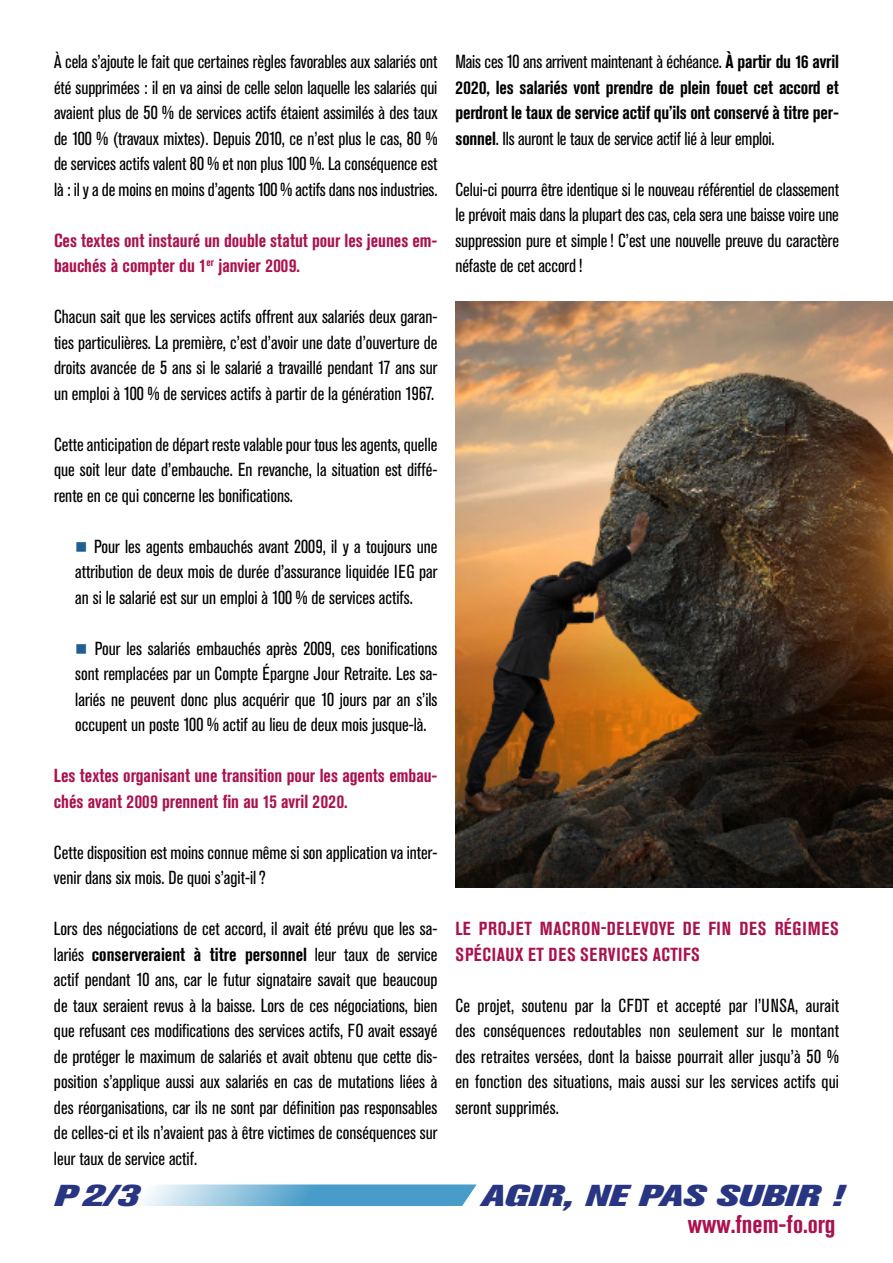
<style>
.page{position:relative;width:893px;height:1263px;background:#fff}
.page>*{position:absolute;margin:0;border:0;box-sizing:border-box;transform-origin:0 0}
.t1{font:italic 800 30px "Akzidenz Grotesk Pro";color:#283583;scale:1.4 1}
.t2{font:700 condensed 25.5px "Akzidenz Grotesk Pro";color:#aa114f}
.t3{font:condensed 18.75px/25.5px "Akzidenz Grotesk Pro";color:#000;text-align:justify}
.t4{font:700 condensed 18.75px/25.5px "Akzidenz Grotesk Pro";letter-spacing:-.01em;color:#000;text-align:justify}
.t5{font:700 condensed 18.75px/25.5px "Akzidenz Grotesk Pro";color:#aa114f}
.t6{font:700 condensed 18.75px/25.5px "Akzidenz Grotesk Pro";letter-spacing:.045em;color:#aa114f}
.s1{color:#205d91}
.s2{font-weight:700}
.s3{font-weight:400}
</style>
<div class="page">
<svg style="left:142px;top:1184px;width:335px;height:22px;background:#7cb8d8"></svg>
<img style="left:455px;top:302px;width:438px;height:585px">
<p class="t3" style="left:54px;top:48px;width:385px">À cela s’ajoute le fait que certaines règles favorables aux salariés ont été supprimées : il en va ainsi de celle selon laquelle les salariés qui avaient plus de 50 % de services actifs étaient assimilés à des taux de 100 % (travaux mixtes). Depuis 2010, ce n’est plus le cas, 80 % de services actifs valent 80 % et non plus 100 %. La conséquence est là : il y a de moins en moins d’agents 100 % actifs dans nos industries.</p>
<p class="t5" style="left:54px;top:227px;width:385px">Ces textes ont instauré un double statut pour les jeunes em&shy;bauchés à compter du 1<sup>er</sup> janvier 2009.</p>
<p class="t3" style="left:54px;top:303px;width:385px">Chacun sait que les services actifs offrent aux salariés deux garan&shy;ties particulières. La première, c’est d’avoir une date d’ouverture de droits avancée de 5 ans si le salarié a travaillé pendant 17 ans sur un emploi à 100 % de services actifs à partir de la génération 1967.</p>
<p class="t3" style="left:54px;top:431px;width:385px">Cette anticipation de départ reste valable pour tous les agents, quelle que soit leur date d’embauche. En revanche, la situation est diffé&shy;rente en ce qui concerne les bonifications.</p>
<p class="t3" style="left:75px;top:533px;width:364px"><span class="s1">■</span> Pour les agents embauchés avant 2009, il y a toujours une attribution de deux mois de durée d’assurance liquidée IEG par an si le salarié est sur un emploi à 100 % de services actifs.</p>
<p class="t3" style="left:75px;top:635px;width:364px"><span class="s1">■</span> Pour les salariés embauchés après 2009, ces bonifications sont remplacées par un Compte Épargne Jour Retraite. Les sa&shy;lariés ne peuvent donc plus acquérir que 10 jours par an s’ils occupent un poste 100 % actif au lieu de deux mois jusque-là.</p>
<p class="t5" style="left:54px;top:762px;width:385px">Les textes organisant une transition pour les agents embau&shy;chés avant 2009 prennent fin au 15 avril 2020.</p>
<p class="t3" style="left:54px;top:839px;width:385px">Cette disposition est moins connue même si son application va inter&shy;venir dans six mois. De quoi s’agit-il?</p>
<p class="t3" style="left:54px;top:915px;width:385px">Lors des négociations de cet accord, il avait été prévu que les sa&shy;lariés <span class="s2">conserveraient à titre personnel</span> leur taux de service actif pendant 10 ans, car le futur signataire savait que beaucoup de taux seraient revus à la baisse. Lors de ces négociations, bien que refusant ces modifications des services actifs, FO avait essayé de protéger le maximum de salariés et avait obtenu que cette dis&shy;position s’applique aussi aux salariés en cas de mutations liées à des réorganisations, car ils ne sont par définition pas responsables de celles-ci et ils n’avaient pas à être victimes de conséquences sur leur taux de service actif.</p>
<h1 class="t1" style="left:54px;top:1176px;width:62px">P2/3</h1>
<p class="t4" style="left:455px;top:48px;width:385px"><span class="s3">Mais ces 10 ans arrivent maintenant à échéance.</span> À partir du 16 avril 2020, les salariés vont prendre de plein fouet cet accord et perdront le taux de service actif qu’ils ont conservé à titre per&shy;sonnel<span class="s3">. Ils auront le taux de service actif lié à leur emploi.</span></p>
<p class="t3" style="left:455px;top:176px;width:385px">Celui-ci pourra être identique si le nouveau référentiel de classement le prévoit mais dans la plupart des cas, cela sera une baisse voire une suppression pure et simple! C’est une nouvelle preuve du caractère néfaste de cet accord!</p>
<p class="t6" style="left:456px;top:915px;width:385px">LE PROJET MACRON-DELEVOYE DE FIN DES RÉGIMES<br>SPÉCIAUX ET DES SERVICES ACTIFS</p>
<p class="t3" style="left:455px;top:992px;width:385px">Ce projet, soutenu par la CFDT et accepté par l’UNSA, aurait des conséquences redoutables non seulement sur le montant des retraites versées, dont la baisse pourrait aller jusqu’à 50 % en fonction des situations, mais aussi sur les services actifs qui seront supprimés.</p>
<h1 class="t1" style="left:481px;top:1176px;width:260px">AGIR, NE PAS SUBIR !</h1>
<h2 class="t2" style="left:688px;top:1208px;width:149px">www.fnem-fo.org</h2>
</div>
